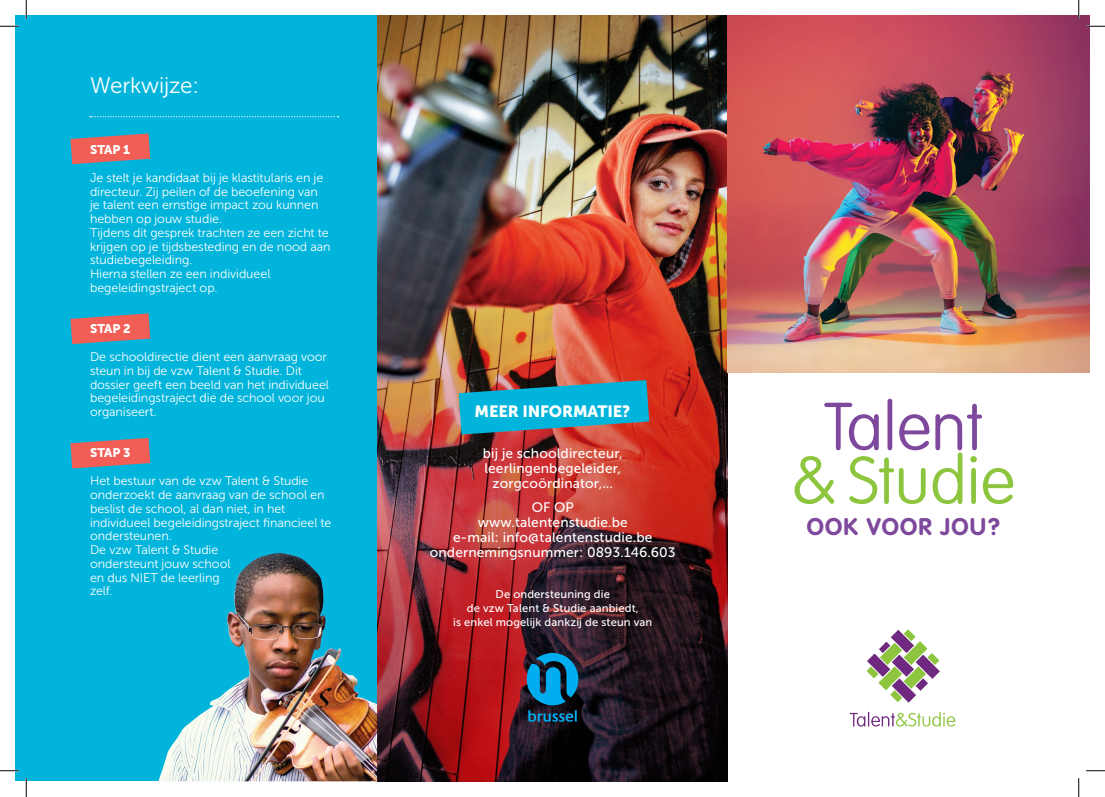
<style>
.page{position:relative;width:1105px;height:797px;background:#fff}
.page>*{position:absolute;margin:0;border:0;box-sizing:border-box;transform-origin:0 0}
.t1{font:100 66.25px "VAG Rounded";color:#8dc63e}
.t2{font:100 66.25px "VAG Rounded";color:#7e489c}
.t3{font:700 23.75px "VAG Rounded";letter-spacing:.05em;color:#7e489c}
.t4{font:22.5px "Museo Sans 300";letter-spacing:-.01em;color:#fff}
.t5{font:16.25px "Museo Sans 900";letter-spacing:-.01em;color:#fff}
.t6{font:13.75px/15px "Museo Sans 500";letter-spacing:.01em;color:#fff;text-align:center}
.t7{font:12.5px/13.8px "Museo Sans 300";letter-spacing:-.005em;color:#fff}
.t8{font:12.5px "Museo Sans 900";letter-spacing:-.005em;color:#fff}
.t9{font:11.25px/13.8px "Museo Sans 500";letter-spacing:.01em;color:#fff;text-align:center}
</style>
<div class="page">
<img style="left:377px;top:16px;width:351px;height:765px">
<div style="left:16px;top:16px;width:361px;height:765px;background:#00b4db"></div>
<svg style="left:850px;top:711px;width:105px;height:15px"></svg>
<svg style="left:866px;top:629px;width:74px;height:74px"></svg>
<svg style="left:90px;top:116px;width:248px;height:1px"></svg>
<img style="left:505px;top:642px;width:95px;height:88px">
<img style="left:728px;top:16px;width:361px;height:356px">
<svg style="left:459px;top:380px;width:190px;height:54px;background:#2898b3"></svg>
<svg style="left:70px;top:133px;width:80px;height:31px"></svg>
<svg style="left:70px;top:313px;width:80px;height:31px"></svg>
<svg style="left:70px;top:438px;width:80px;height:30px;background:#c66d6d"></svg>
<img style="left:158px;top:553px;width:219px;height:228px">
<svg style="left:0;top:25px;width:19px;height:2px"></svg>
<svg style="left:1086px;top:25px;width:19px;height:2px"></svg>
<svg style="left:0;top:770px;width:19px;height:1px"></svg>
<svg style="left:1086px;top:770px;width:19px;height:1px"></svg>
<svg style="left:25px;top:0;width:2px;height:19px"></svg>
<svg style="left:25px;top:778px;width:2px;height:19px"></svg>
<svg style="left:1078px;top:0;width:1px;height:19px"></svg>
<svg style="left:1078px;top:778px;width:1px;height:19px"></svg>
<h3 class="t4" style="left:90px;top:73px;width:110px">Werkwijze:</h3>
<p class="t8" style="left:90px;top:142px;width:41px">STAP 1</p>
<p class="t7" style="left:90px;top:171px;width:242px">Je stelt je kandidaat bij je klastitularis en je directeur. Zij peilen of de beoefening van je talent een ernstige impact zou kunnen hebben op jouw studie.<br>Tijdens dit gesprek trachten ze een zicht te krijgen op je tijdsbesteding en de nood aan studiebegeleiding.<br>Hierna stellen ze een individueel begeleidingstraject op.</p>
<p class="t8" style="left:90px;top:321px;width:42px">STAP 2</p>
<p class="t7" style="left:90px;top:350px;width:240px">De schooldirectie dient een aanvraag voor steun in bij de vzw Talent &amp; Studie. Dit dossier geeft een beeld van het individueel begeleidingstraject die de school voor jou organiseert.</p>
<p class="t8" style="left:90px;top:446px;width:42px">STAP 3</p>
<p class="t7" style="left:90px;top:474px;width:243px">Het bestuur van de vzw Talent &amp; Studie onderzoekt de aanvraag van de school en beslist de school, al dan niet, in het individueel begeleidingstraject financieel te ondersteunen.<br>De vzw Talent &amp; Studie<br>ondersteunt jouw school<br>en dus NIET de leerling<br>zelf.</p>
<h3 class="t5" style="left:475px;top:401px;width:157px">MEER INFORMATIE?</h3>
<p class="t6" style="left:483px;top:446px;width:141px">bij je schooldirecteur, leerlingenbegeleider, zorgcoördinator,...</p>
<p class="t6" style="left:430px;top:499px;width:247px">OF OP<br>www.talentenstudie.be<br>e-mail: info@talentenstudie.be ondernemingsnummer: 0893.146.603</p>
<p class="t9" style="left:453px;top:587px;width:201px">De ondersteuning die<br>de vzw Talent &amp; Studie aanbiedt,<br>is enkel mogelijk dankzij de steun van</p>
<h1 class="t2" style="left:824px;top:389px;width:160px">Talent</h1>
<h1 class="t1" style="left:792px;top:442px;width:224px">&amp; Studie</h1>
<h2 class="t3" style="left:807px;top:512px;width:195px">OOK VOOR JOU?</h2>
</div>
